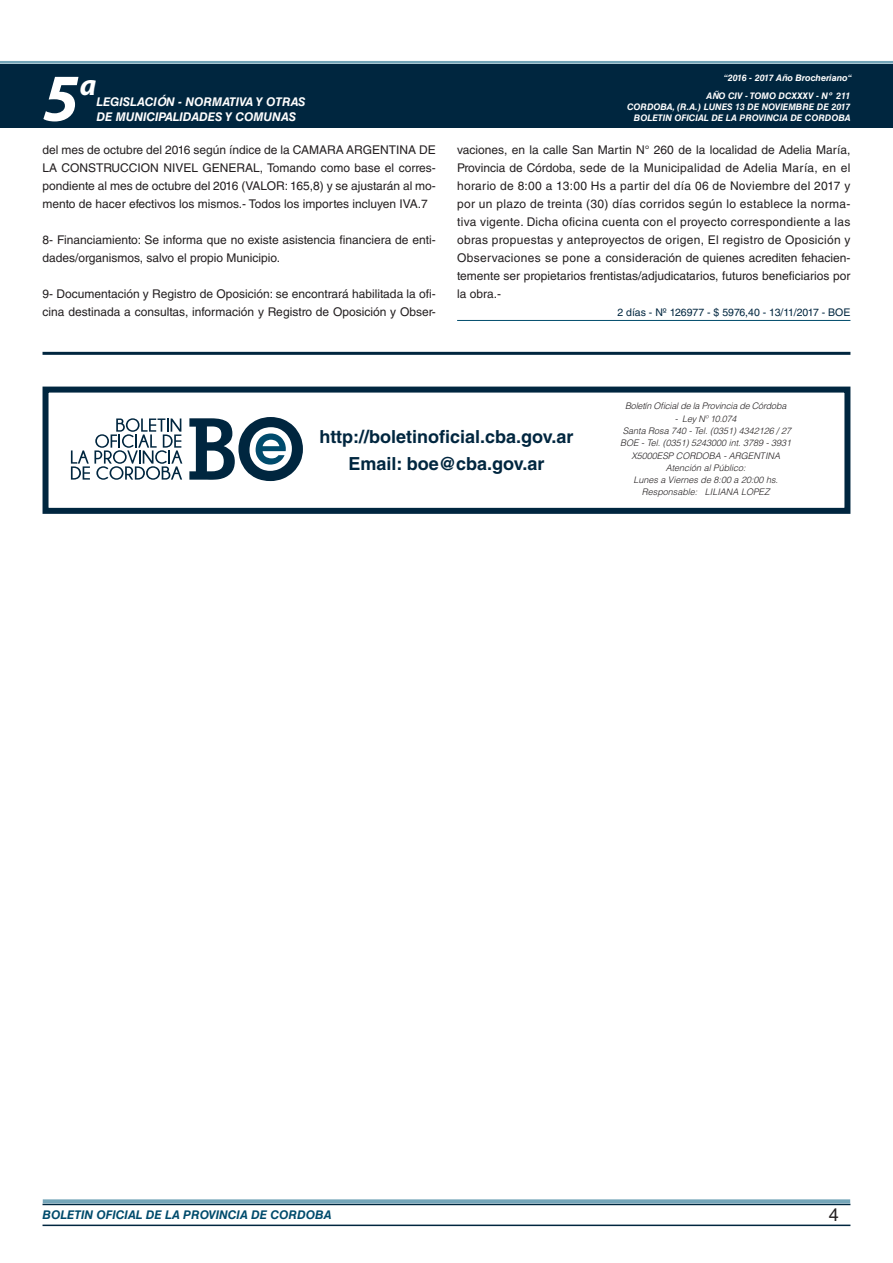
<style>
.page{position:relative;width:893px;height:1263px;background:#fff}
.page>*{position:absolute;margin:0;border:0;box-sizing:border-box;transform-origin:0 0}
.t1{font:italic 700 67.5px "Myriad Pro";color:#fff}
.t2{font:italic 700 30px "Myriad Pro";color:#fff}
.RESUELVE{font:700 18px "Helvetica LT Std";color:#00263f}
.t3{font:18px "Helvetica LT Std";color:#231f20}
.TEXTO_BASE{font:12px/18px "Helvetica LT Std";color:#231f20;text-align:justify}
.t4{font:italic 700 12px "Helvetica LT Std";color:#fff}
.t5{font:italic 700 12px "Helvetica LT Std";color:#004b6c}
.FECHA_DE_PUBLICACIÓN{font:10.5px "Helvetica LT Std";color:#00263f}
.TEXTO_REMATE_HOJA_FI{font:italic 300 9px "Helvetica LT Std";color:#231f20}
.t6{font:italic 700 9px/10.8px "Helvetica LT Std";color:#fff;text-align:right}
.TEXTO_REMATE_HOJA_FI-2{font:italic 300 9px "Helvetica LT Std";letter-spacing:-.02em;color:#231f20}
</style>
<div class="page">
<div style="left:0;top:61px;width:893px;height:6px;background:#fff;opacity:.75"></div>
<div style="left:0;top:64px;width:893px;height:64px;background:#00263f"></div>
<hr style="left:43px;top:1224px;width:807px;height:2px;background:#00263f">
<div style="left:42px;top:1198px;width:809px;height:8px;background:#fff;opacity:.75"></div>
<hr style="left:457px;top:320px;width:393px;height:1px;background:#004b6c">
<hr style="left:43px;top:352px;width:807px;height:3px;background:#00263f">
<div style="left:43px;top:387px;width:807px;height:127px;border:6px solid #00263f"></div>
<svg style="left:189px;top:417px;width:114px;height:64px"></svg>
<svg style="left:71px;top:418px;width:111px;height:62px"></svg>
<h1 class="t1" style="left:43px;top:54px;width:38px">5</h1>
<h2 class="t2" style="left:80px;top:66px;width:18px">a</h2>
<p class="t4" style="left:96px;top:95px;width:211px">LEGISLACIÓN - NORMATIVA Y OTRAS</p>
<p class="t4" style="left:96px;top:109px;width:201px">DE MUNICIPALIDADES Y COMUNAS</p>
<p class="TEXTO_BASE" style="left:43px;top:141px;width:395px">del mes de octubre del 2016 según índice de la CAMARA ARGENTINA DE LA CONSTRUCCION NIVEL GENERAL, Tomando como base el corres&shy;pondiente al mes de octubre del 2016 (VALOR: 165,8) y se ajustarán al mo&shy;mento de hacer efectivos los mismos.- Todos los importes incluyen IVA.7</p>
<p class="TEXTO_BASE" style="left:43px;top:231px;width:395px">8- Financiamiento: Se informa que no existe asistencia financiera de enti&shy;dades/organismos, salvo el propio Municipio.</p>
<p class="TEXTO_BASE" style="left:43px;top:285px;width:395px">9- Documentación y Registro de Oposición: se encontrará habilitada la ofi&shy;cina destinada a consultas, información y Registro de Oposición y Obser-</p>
<p class="t6" style="left:724px;top:72px;width:130px">“2016 - 2017 Año Brocheriano“</p>
<p class="t6" style="left:627px;top:91px;width:225px">AÑO CIV - TOMO DCXXXV - Nº 211<br>CORDOBA, (R.A.) LUNES 13 DE NOVIEMBRE DE 2017<br>BOLETIN OFICIAL DE LA PROVINCIA DE CORDOBA</p>
<p class="TEXTO_BASE" style="left:457px;top:141px;width:395px">vaciones, en la calle San Martin N° 260 de la localidad de Adelia María, Provincia de Córdoba, sede de la Municipalidad de Adelia María, en el horario de 8:00 a 13:00 Hs a partir del día 06 de Noviembre del 2017 y por un plazo de treinta (30) días corridos según lo establece la norma&shy;tiva vigente. Dicha oficina cuenta con el proyecto correspondiente a las obras propuestas y anteproyectos de origen, El registro de Oposición y Observaciones se pone a consideración de quienes acrediten fehacien&shy;temente ser propietarios frentistas/adjudicatarios, futuros beneficiarios por la obra.-</p>
<p class="FECHA_DE_PUBLICACIÓN" style="left:617px;top:306px;width:235px">2 días - Nº 126977 - $ 5976,40 - 13/11/2017 - BOE</p>
<p class="RESUELVE" style="left:320px;top:426px;width:255px">http://boletinoficial.cba.gov.ar</p>
<p class="RESUELVE" style="left:348px;top:453px;width:198px">Email: boe@cba.gov.ar</p>
<p class="TEXTO_REMATE_HOJA_FI-2" style="left:625px;top:401px;width:163px">Boletín Oficial de la Provincia de Córdoba</p>
<p class="TEXTO_REMATE_HOJA_FI-2" style="left:675px;top:413px;width:63px">- Ley Nº 10.074</p>
<p class="TEXTO_REMATE_HOJA_FI" style="left:623px;top:425px;width:170px">Santa Rosa 740 - Tel. (0351) 4342126 / 27</p>
<p class="TEXTO_REMATE_HOJA_FI" style="left:620px;top:437px;width:173px">BOE - Tel. (0351) 5243000 int. 3789 - 3931</p>
<p class="TEXTO_REMATE_HOJA_FI" style="left:631px;top:450px;width:150px">X5000ESP CORDOBA - ARGENTINA</p>
<p class="TEXTO_REMATE_HOJA_FI" style="left:666px;top:462px;width:82px">Atención al Público:</p>
<p class="TEXTO_REMATE_HOJA_FI" style="left:633px;top:474px;width:146px">Lunes a Viernes de 8:00 a 20:00 hs.</p>
<p class="TEXTO_REMATE_HOJA_FI" style="left:642px;top:487px;width:129px">Responsable: LILIANA LOPEZ</p>
<p class="t5" style="left:43px;top:1208px;width:290px">BOLETIN OFICIAL DE LA PROVINCIA DE CORDOBA</p>
<h3 class="t3" style="left:829px;top:1204px;width:12px">4</h3>
</div>
